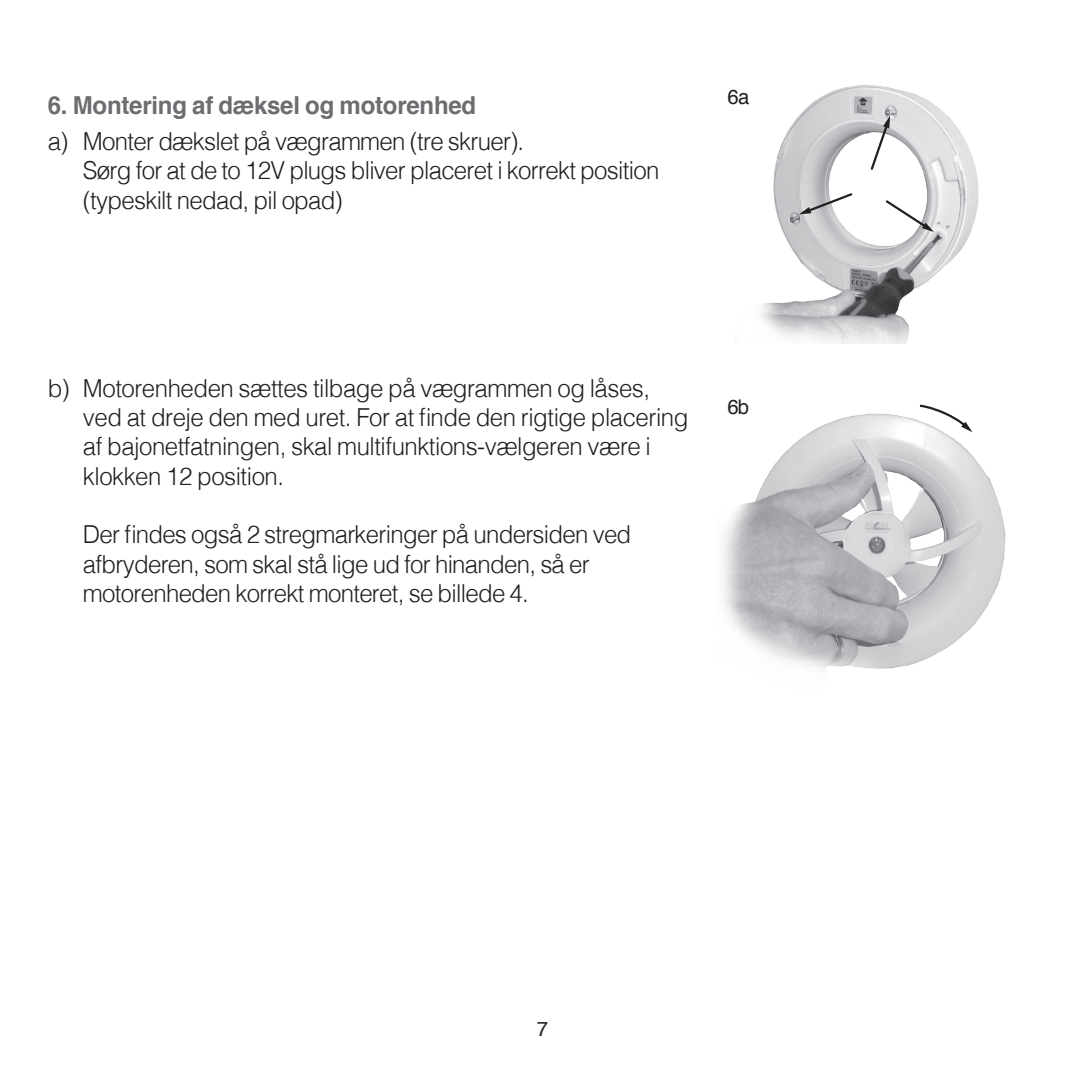
<style>
.page{position:relative;width:1085px;height:1085px;background:#fff}
.page>*{position:absolute;margin:0;border:0;box-sizing:border-box;transform-origin:0 0}
.t1{font:300 24.75px/29.2px "Helvetica";letter-spacing:-.03em;color:#231f20}
.t2{font:700 24.75px "Helvetica";letter-spacing:-.01em;color:#6c6d70}
.t3{font:20.25px "Helvetica";color:#231f20}
</style>
<div class="page">
<img style="left:723px;top:413px;width:283px;height:257px">
<svg style="left:917px;top:404px;width:55px;height:28px"></svg>
<img style="left:761px;top:85px;width:218px;height:258px">
<svg style="left:883px;top:198px;width:50px;height:34px"></svg>
<svg style="left:868px;top:116px;width:22px;height:56px"></svg>
<svg style="left:798px;top:191px;width:56px;height:23px"></svg>
<p class="t2" style="left:48px;top:86px;width:430px">6. Montering af dæksel og motorenhed</p>
<p class="t1" style="left:83px;top:125px;width:578px;text-indent:-35px">a) Monter dækslet på vægrammen (tre skruer).<br>Sørg for at de to 12V plugs bliver placeret i korrekt position (typeskilt nedad, pil opad)</p>
<p class="t3" style="left:727px;top:81px;width:23px">6a</p>
<p class="t1" style="left:83px;top:371px;width:607px;text-indent:-35px">b) Motorenheden sættes tilbage på vægrammen og låses, ved at dreje den med uret. For at finde den rigtige placering af bajonetfatningen, skal multifunktions-vælgeren være i klokken 12 position.</p>
<p class="t1" style="left:83px;top:518px;width:549px">Der findes også 2 stregmarkeringer på undersiden ved afbryderen, som skal stå lige ud for hinanden, så er motorenheden korrekt monteret, se billede 4.</p>
<p class="t3" style="left:727px;top:391px;width:23px">6b</p>
<p class="t3" style="left:536px;top:1013px;width:13px">7</p>
</div>
